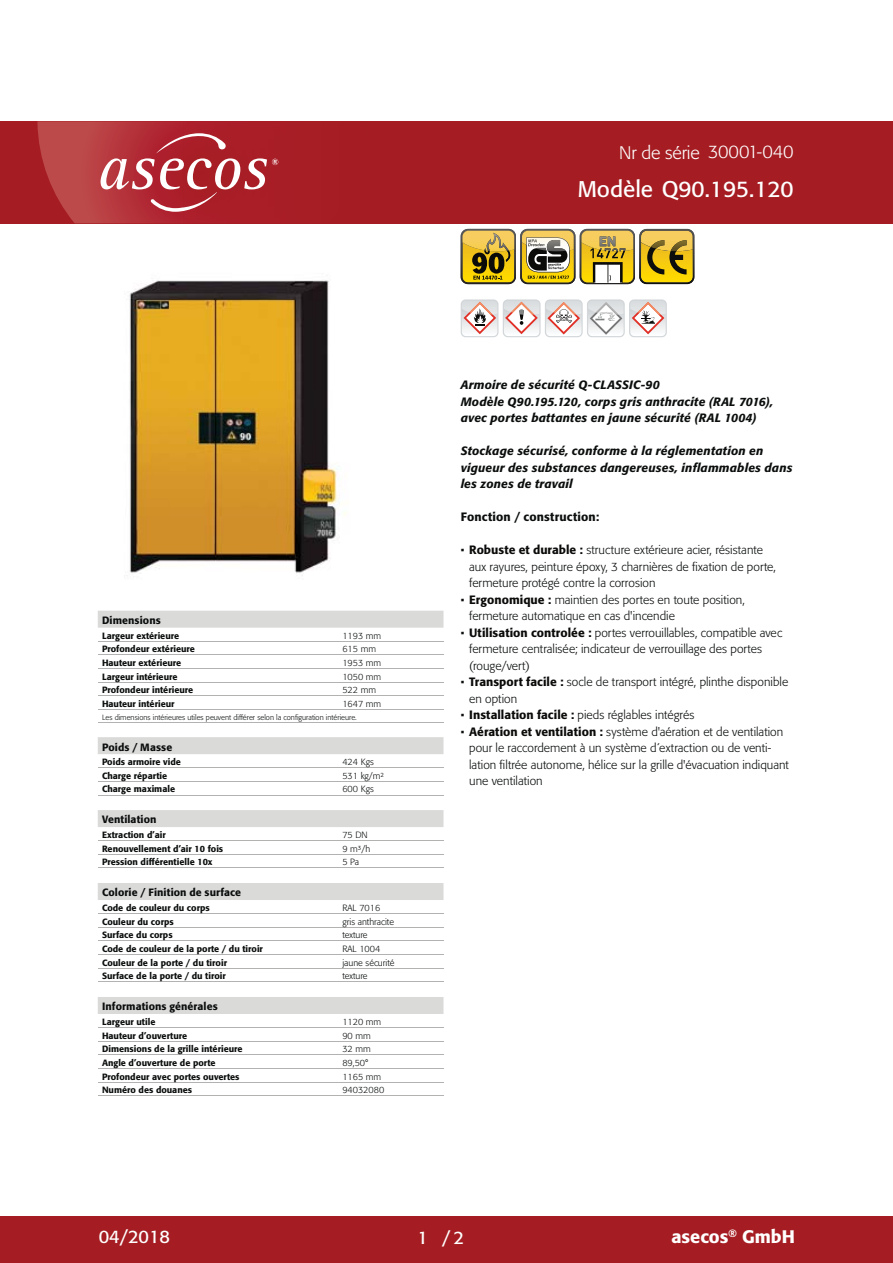
<style>
.page{position:relative;width:893px;height:1263px;background:#fff}
.page>*{position:absolute;margin:0;border:0;box-sizing:border-box;transform-origin:0 0}
.t1{font:22.5px "Formata Pro";color:#fff}
.t2{font:300 18px "Formata Pro";letter-spacing:-.01em;color:#fff}
.t3{font:500 18px "Formata Pro";color:#fff}
.t4{font:18px "Formata Pro";color:#fff}
.t5{font:300 12px/16.5px "Formata Pro";color:#0b0e0d}
.t6{font:italic 500 12px/16.5px "Formata Pro";letter-spacing:.015em;color:#0b0e0d}
.t7{font:500 12px "Formata Pro";letter-spacing:.015em;color:#0b0e0d}
.t8{font:500 10.5px "Formata Pro";letter-spacing:.01em;color:#0b0e0d}
.t9{font:500 9px "Formata Pro";color:#0b0e0d}
.t10{font:300 9px "Formata Pro";color:#0b0e0d}
.t11{font:300 7.5px "Formata Pro";color:#0b0e0d}
.s1{font-weight:500;color:#0b0c0a}
</style>
<div class="page">
<div style="left:0;top:121px;width:893px;height:102px;background:#a51d22"></div>
<svg style="left:37px;top:121px;width:242px;height:102px"></svg>
<div style="left:0;top:1216px;width:893px;height:47px;background:#a51d22"></div>
<img style="left:98px;top:280px;width:270px;height:331px">
<div style="left:98px;top:611px;width:345px;height:17px;background:#dadad9"></div>
<hr style="left:98px;top:641px;width:345px;height:1px;background:#b2b2b1">
<hr style="left:98px;top:655px;width:345px;height:1px;background:#b2b2b1">
<hr style="left:98px;top:668px;width:345px;height:1px;background:#b2b2b1">
<hr style="left:98px;top:682px;width:345px;height:1px;background:#b2b2b1">
<hr style="left:98px;top:696px;width:345px;height:1px;background:#b2b2b1">
<hr style="left:98px;top:709px;width:345px;height:1px;background:#b2b2b1">
<hr style="left:98px;top:722px;width:345px;height:1px;background:#b2b2b1">
<div style="left:98px;top:737px;width:345px;height:17px;background:#dadad9"></div>
<hr style="left:98px;top:767px;width:345px;height:1px;background:#b2b2b1">
<hr style="left:98px;top:781px;width:345px;height:1px;background:#b2b2b1">
<hr style="left:98px;top:795px;width:345px;height:1px;background:#b2b2b1">
<div style="left:98px;top:810px;width:345px;height:17px;background:#dadad9"></div>
<hr style="left:98px;top:840px;width:345px;height:1px;background:#b2b2b1">
<hr style="left:98px;top:854px;width:345px;height:1px;background:#b2b2b1">
<hr style="left:98px;top:868px;width:345px;height:1px;background:#b2b2b1">
<div style="left:98px;top:883px;width:345px;height:17px;background:#dadad9"></div>
<hr style="left:98px;top:913px;width:345px;height:1px;background:#b2b2b1">
<hr style="left:98px;top:927px;width:345px;height:1px;background:#b2b2b1">
<hr style="left:98px;top:941px;width:345px;height:1px;background:#b2b2b1">
<hr style="left:98px;top:954px;width:345px;height:1px;background:#b2b2b1">
<hr style="left:98px;top:968px;width:345px;height:1px;background:#b2b2b1">
<hr style="left:98px;top:982px;width:345px;height:1px;background:#b2b2b1">
<div style="left:98px;top:997px;width:345px;height:17px;background:#dadad9"></div>
<hr style="left:98px;top:1027px;width:345px;height:1px;background:#b2b2b1">
<hr style="left:98px;top:1041px;width:345px;height:1px;background:#b2b2b1">
<hr style="left:98px;top:1055px;width:345px;height:1px;background:#b2b2b1">
<hr style="left:98px;top:1068px;width:345px;height:1px;background:#b2b2b1">
<hr style="left:98px;top:1082px;width:345px;height:1px;background:#b2b2b1">
<hr style="left:98px;top:1096px;width:345px;height:1px;background:#b2b2b1">
<svg style="left:461px;top:229px;width:174px;height:55px;background:#b8a250"></svg>
<svg style="left:639px;top:229px;width:55px;height:55px"></svg>
<svg style="left:641px;top:251px;width:52px;height:31px;background:#c2a20b"></svg>
<img style="left:641px;top:231px;width:52px;height:20px">
<img style="left:650px;top:240px;width:14px;height:9px">
<img style="left:670px;top:240px;width:16px;height:11px">
<div style="left:461px;top:299px;width:37px;height:38px;background:#d3d7d9;border-radius:5px"></div>
<svg style="left:462px;top:314px;width:35px;height:22px"></svg>
<img style="left:462px;top:302px;width:35px;height:12px">
<img style="left:469px;top:304px;width:24px;height:11px">
<div style="left:503px;top:299px;width:38px;height:38px;background:#d3d7d9;border-radius:5px"></div>
<svg style="left:504px;top:315px;width:35px;height:21px"></svg>
<img style="left:504px;top:301px;width:35px;height:14px">
<img style="left:511px;top:304px;width:23px;height:11px">
<div style="left:545px;top:299px;width:38px;height:38px;background:#d3d7d9;border-radius:5px"></div>
<svg style="left:546px;top:302px;width:35px;height:34px"></svg>
<div style="left:587px;top:299px;width:38px;height:38px;background:linear-gradient(to bottom,#d5d9db,#e5e7e8);border-radius:5px"></div>
<svg style="left:588px;top:315px;width:35px;height:21px"></svg>
<img style="left:588px;top:301px;width:35px;height:14px">
<img style="left:596px;top:305px;width:22px;height:10px">
<div style="left:629px;top:299px;width:38px;height:38px;background:#d3d7d9;border-radius:5px"></div>
<svg style="left:630px;top:302px;width:36px;height:34px"></svg>
<h2 class="t2" style="left:619px;top:144px;width:176px">Nr de série 30001-040</h2>
<h1 class="t1" style="left:578px;top:176px;width:217px">Modèle Q90.195.120</h1>
<p class="t8" style="left:102px;top:615px;width:60px">Dimensions</p>
<p class="t9" style="left:102px;top:631px;width:79px">Largeur extérieure</p>
<p class="t10" style="left:342px;top:631px;width:40px">1193 mm</p>
<p class="t9" style="left:102px;top:645px;width:94px">Profondeur extérieure</p>
<p class="t10" style="left:342px;top:645px;width:35px">615 mm</p>
<p class="t9" style="left:102px;top:658px;width:81px">Hauteur extérieure</p>
<p class="t10" style="left:342px;top:658px;width:40px">1953 mm</p>
<p class="t9" style="left:102px;top:672px;width:77px">Largeur intérieure</p>
<p class="t10" style="left:342px;top:672px;width:40px">1050 mm</p>
<p class="t9" style="left:102px;top:686px;width:93px">Profondeur intérieure</p>
<p class="t10" style="left:342px;top:686px;width:35px">522 mm</p>
<p class="t9" style="left:102px;top:700px;width:74px">Hauteur intérieur</p>
<p class="t10" style="left:342px;top:700px;width:40px">1647 mm</p>
<p class="t11" style="left:102px;top:713px;width:256px">Les dimensions intérieures utiles peuvent différer selon la configuration intérieure.</p>
<p class="t8" style="left:102px;top:742px;width:72px">Poids / Masse</p>
<p class="t9" style="left:102px;top:758px;width:80px">Poids armoire vide</p>
<p class="t10" style="left:342px;top:758px;width:33px">424 Kgs</p>
<p class="t9" style="left:102px;top:771px;width:67px">Charge répartie</p>
<p class="t10" style="left:342px;top:771px;width:43px">531 kg/m²</p>
<p class="t9" style="left:102px;top:785px;width:75px">Charge maximale</p>
<p class="t10" style="left:342px;top:785px;width:33px">600 Kgs</p>
<p class="t8" style="left:102px;top:815px;width:56px">Ventilation</p>
<p class="t9" style="left:102px;top:831px;width:65px">Extraction d’air</p>
<p class="t10" style="left:342px;top:831px;width:27px">75 DN</p>
<p class="t9" style="left:102px;top:844px;width:123px">Renouvellement d’air 10 fois</p>
<p class="t10" style="left:342px;top:844px;width:29px">9 m³/h</p>
<p class="t9" style="left:102px;top:858px;width:112px">Pression différentielle 10x</p>
<p class="t10" style="left:342px;top:858px;width:18px">5 Pa</p>
<p class="t8" style="left:102px;top:888px;width:141px">Colorie / Finition de surface</p>
<p class="t9" style="left:102px;top:903px;width:109px">Code de couleur du corps</p>
<p class="t10" style="left:342px;top:903px;width:40px">RAL 7016</p>
<p class="t9" style="left:102px;top:917px;width:73px">Couleur du corps</p>
<p class="t10" style="left:342px;top:917px;width:53px">gris anthracite</p>
<p class="t9" style="left:102px;top:931px;width:72px">Surface du corps</p>
<p class="t10" style="left:342px;top:931px;width:27px">texture</p>
<p class="t9" style="left:102px;top:944px;width:162px">Code de couleur de la porte / du tiroir</p>
<p class="t10" style="left:342px;top:944px;width:40px">RAL 1004</p>
<p class="t9" style="left:102px;top:958px;width:127px">Couleur de la porte / du tiroir</p>
<p class="t10" style="left:342px;top:958px;width:54px">jaune sécurité</p>
<p class="t9" style="left:102px;top:972px;width:125px">Surface de la porte / du tiroir</p>
<p class="t10" style="left:342px;top:972px;width:27px">texture</p>
<p class="t8" style="left:102px;top:1002px;width:117px">Informations générales</p>
<p class="t9" style="left:102px;top:1017px;width:55px">Largeur utile</p>
<p class="t10" style="left:342px;top:1017px;width:40px">1120 mm</p>
<p class="t9" style="left:102px;top:1031px;width:87px">Hauteur d’ouverture</p>
<p class="t10" style="left:342px;top:1031px;width:30px">90 mm</p>
<p class="t9" style="left:102px;top:1045px;width:142px">Dimensions de la grille intérieure</p>
<p class="t10" style="left:342px;top:1045px;width:30px">32 mm</p>
<p class="t9" style="left:102px;top:1058px;width:115px">Angle d’ouverture de porte</p>
<p class="t10" style="left:342px;top:1058px;width:28px">89,50°</p>
<p class="t9" style="left:102px;top:1072px;width:139px">Profondeur avec portes ouvertes</p>
<p class="t10" style="left:342px;top:1072px;width:40px">1165 mm</p>
<p class="t9" style="left:102px;top:1086px;width:92px">Numéro des douanes</p>
<p class="t10" style="left:342px;top:1086px;width:43px">94032080</p>
<p class="t6" style="left:461px;top:378px;width:314px">Armoire de sécurité Q-CLASSIC-90<br>Modèle Q90.195.120, corps gris anthracite (RAL 7016), avec portes battantes en jaune sécurité (RAL 1004)</p>
<p class="t6" style="left:461px;top:443px;width:333px">Stockage sécurisé, conforme à la réglementation en vigueur des substances dangereuses, inflammables dans les zones de travail</p>
<p class="t7" style="left:461px;top:511px;width:140px">Fonction / construction:</p>
<p class="t5" style="left:469px;top:542px;width:308px;text-indent:-9px">• <span class="s1">Robuste et durable :</span> structure extérieure acier, résistante aux rayures, peinture époxy, 3 charnières de fixation de porte, fermeture protégé contre la corrosion</p>
<p class="t5" style="left:469px;top:592px;width:277px;text-indent:-9px">• <span class="s1">Ergonomique :</span> maintien des portes en toute position, fermeture automatique en cas d'incendie</p>
<p class="t5" style="left:469px;top:625px;width:315px;text-indent:-9px">• <span class="s1">Utilisation controlée :</span> portes verrouillables, compatible avec fermeture centralisée; indicateur de verrouillage des portes (rouge/vert)</p>
<p class="t5" style="left:469px;top:674px;width:320px;text-indent:-9px">• <span class="s1">Transport facile :</span> socle de transport intégré, plinthe disponible en option</p>
<p class="t5" style="left:461px;top:707px;width:235px">• <span class="s1">Installation facile :</span> pieds réglables intégrés</p>
<p class="t5" style="left:469px;top:724px;width:321px;text-indent:-9px">• <span class="s1">Aération et ventilation :</span> système d'aération et de ventilation pour le raccordement à un système d´extraction ou de venti&shy;lation filtrée autonome, hélice sur la grille d'évacuation indiquant une ventilation</p>
<h2 class="t4" style="left:99px;top:1226px;width:73px">04/2018</h2>
<h2 class="t4" style="left:418px;top:1228px;width:48px">1 /2</h2>
<h2 class="t3" style="left:671px;top:1228px;width:125px">asecos<sup>®</sup> GmbH</h2>
</div>
